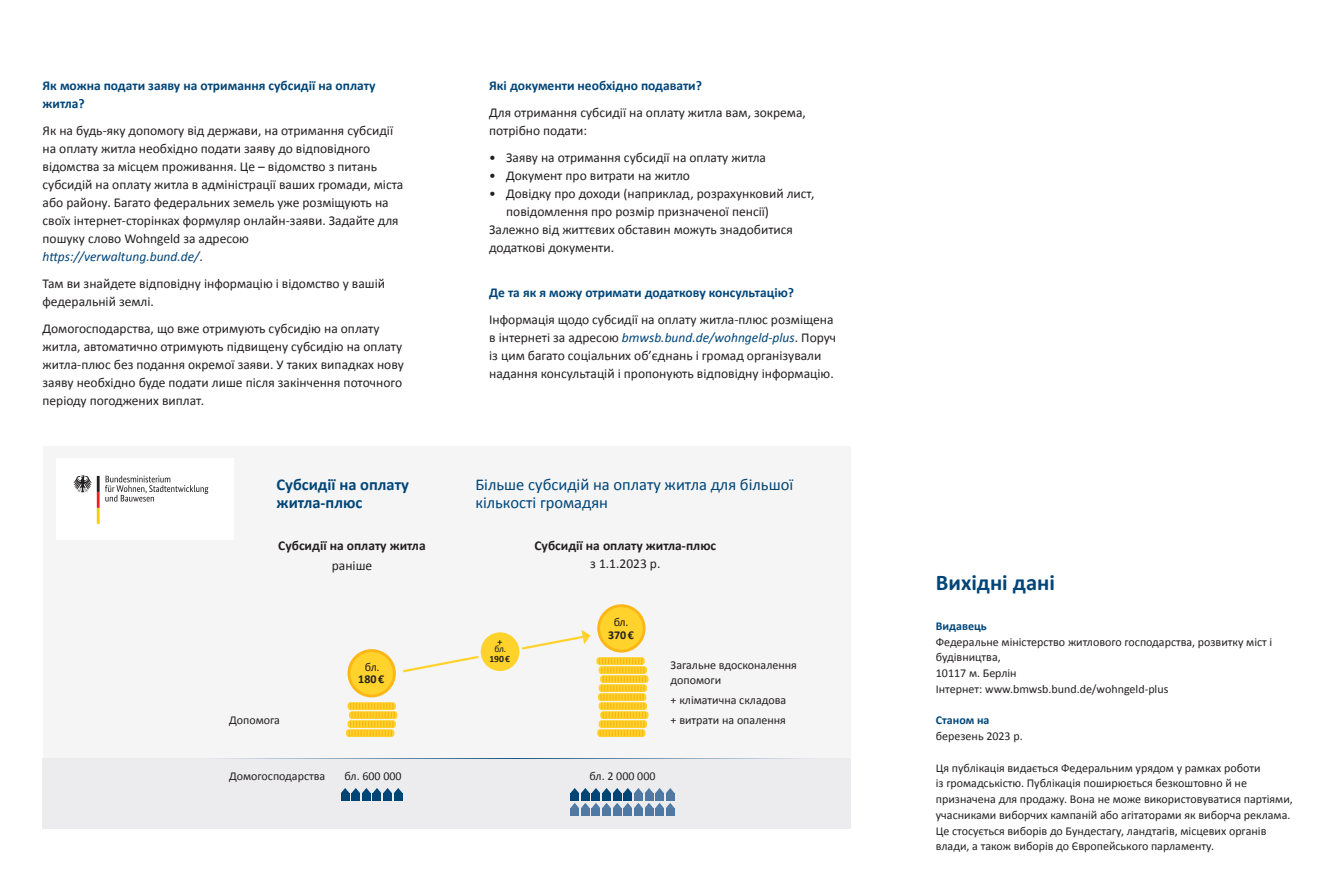
<style>
.page{position:relative;width:1340px;height:893px;background:#fff}
.page>*{position:absolute;margin:0;border:0;box-sizing:border-box;transform-origin:0 0}
.t1{font:700 22.5px "Calibri";color:#004578}
.t2{font:16.5px/18px "Calibri";color:#004578}
.t3{font:700 16.5px/18px "Calibri";color:#004578}
.t4{font:13.5px/18px "Calibri";color:#231f20}
.t5{font:700 13.5px/18px "Calibri";color:#004578}
.t6{font:700 13.5px "Calibri";color:#231f20}
.t7{font:12px/15.8px "Calibri";color:#231f20}
.t8{font:700 12px "Calibri";color:#004578}
.t9{font:700 12px "Calibri";color:#231f20}
.t10{font:700 9.6px "Calibri";color:#231f20}
.t11{font:9.6px "Calibri";color:#231f20}
.s1{font-style:italic;color:#004578}
</style>
<div class="page">
<div style="left:43px;top:446px;width:807px;height:382px;background:#f5f5f6"></div>
<div style="left:43px;top:758px;width:807px;height:70px;background:#ececee"></div>
<div style="left:596px;top:657px;width:48px;height:8px;background:#ffd22c;border-radius:3px"></div>
<div style="left:600px;top:675px;width:48px;height:8px;background:#ffd22c;border-radius:3px"></div>
<div style="left:600px;top:711px;width:48px;height:8px;background:#ffd22c;border-radius:3px"></div>
<div style="left:597px;top:729px;width:48px;height:8px;background:#ffd22c;border-radius:3px"></div>
<svg style="left:599px;top:658px;width:47px;height:78px"></svg>
<svg style="left:347px;top:702px;width:49px;height:8px"></svg>
<div style="left:349px;top:711px;width:48px;height:8px;background:#ffd22c;border-radius:3px"></div>
<div style="left:346px;top:729px;width:48px;height:8px;background:#ffd22c;border-radius:3px"></div>
<svg style="left:348px;top:703px;width:47px;height:33px"></svg>
<svg style="left:597px;top:604px;width:48px;height:48px"></svg>
<div style="left:600px;top:607px;width:42px;height:43px;background:#ffd22c;border-radius:50%"></div>
<svg style="left:347px;top:649px;width:49px;height:48px"></svg>
<div style="left:350px;top:652px;width:43px;height:42px;background:#ffd22c;border-radius:50%"></div>
<svg style="left:403px;top:630px;width:187px;height:43px"></svg>
<div style="left:479px;top:631px;width:42px;height:41px;background:#ffd22c;border-radius:50%"></div>
<div style="left:477px;top:629px;width:45px;height:45px;border:3px solid #f5f5f6;border-radius:50%"></div>
<div style="left:570px;top:794px;width:9px;height:7px;background:#004578"></div>
<div style="left:581px;top:794px;width:8px;height:7px;background:#004578"></div>
<div style="left:591px;top:794px;width:9px;height:7px;background:#004578"></div>
<div style="left:602px;top:794px;width:9px;height:7px;background:#004578"></div>
<div style="left:613px;top:794px;width:8px;height:7px;background:#004578"></div>
<div style="left:623px;top:794px;width:9px;height:7px;background:#004578"></div>
<div style="left:634px;top:794px;width:8px;height:7px;background:#4e79a5"></div>
<div style="left:644px;top:794px;width:9px;height:7px;background:#4e79a5"></div>
<div style="left:655px;top:794px;width:9px;height:7px;background:#4e79a5"></div>
<div style="left:666px;top:794px;width:8px;height:7px;background:#4e79a5"></div>
<svg style="left:570px;top:788px;width:104px;height:5px"></svg>
<div style="left:570px;top:808px;width:9px;height:8px;background:#4e79a5"></div>
<div style="left:581px;top:808px;width:8px;height:8px;background:#4e79a5"></div>
<div style="left:591px;top:808px;width:9px;height:8px;background:#4e79a5"></div>
<div style="left:602px;top:808px;width:9px;height:8px;background:#4e79a5"></div>
<div style="left:613px;top:808px;width:8px;height:8px;background:#4e79a5"></div>
<div style="left:623px;top:808px;width:9px;height:8px;background:#4e79a5"></div>
<div style="left:634px;top:808px;width:8px;height:8px;background:#4e79a5"></div>
<div style="left:644px;top:808px;width:9px;height:8px;background:#4e79a5"></div>
<div style="left:655px;top:808px;width:9px;height:8px;background:#4e79a5"></div>
<div style="left:666px;top:808px;width:8px;height:8px;background:#4e79a5"></div>
<svg style="left:570px;top:803px;width:104px;height:5px"></svg>
<div style="left:341px;top:794px;width:8px;height:7px;background:#004578"></div>
<div style="left:351px;top:794px;width:9px;height:7px;background:#004578"></div>
<div style="left:362px;top:794px;width:8px;height:7px;background:#004578"></div>
<div style="left:373px;top:794px;width:8px;height:7px;background:#004578"></div>
<div style="left:383px;top:794px;width:9px;height:7px;background:#004578"></div>
<div style="left:394px;top:794px;width:8px;height:7px;background:#004578"></div>
<svg style="left:341px;top:788px;width:61px;height:5px"></svg>
<hr style="left:203px;top:758px;width:612px;height:1px;background:#004578">
<div style="left:56px;top:459px;width:177px;height:81px;background:#fff"></div>
<svg style="left:73px;top:475px;width:135px;height:49px"></svg>
<p class="t5" style="left:43px;top:76px;width:334px">Як можна подати заяву на отримання субсидії на оплату житла?</p>
<p class="t4" style="left:43px;top:121px;width:362px">Як на будь-яку допомогу від держави, на отримання субсидії на оплату житла необхідно подати заяву до відповідного відомства за місцем проживання. Це – відомство з питань субсидій на оплату житла в адміністрації ваших громади, міста або району. Багато федеральних земель уже розміщують на своїх інтернет-сторінках формуляр онлайн-заяви. Задайте для пошуку слово Wohngeld за адресою <span class="s1">https://verwaltung.bund.de/</span>.</p>
<p class="t4" style="left:43px;top:274px;width:344px">Там ви знайдете відповідну інформацію і відомство у вашій федеральній землі.</p>
<p class="t4" style="left:43px;top:319px;width:363px">Домогосподарства, що вже отримують субсидію на оплату житла, автоматично отримують підвищену субсидію на оплату житла-плюс без подання окремої заяви. У таких випадках нову заяву необхідно буде подати лише після закінчення поточного періоду погоджених виплат.</p>
<p class="t3" style="left:276px;top:475px;width:134px">Субсидії на оплату житла-плюс</p>
<p class="t6" style="left:278px;top:536px;width:149px">Субсидії на оплату житла</p>
<p class="t4" style="left:332px;top:556px;width:42px">раніше</p>
<p class="t7" style="left:229px;top:712px;width:52px">Допомога</p>
<p class="t7" style="left:365px;top:659px;width:16px">бл.</p>
<p class="t9" style="left:358px;top:671px;width:27px">180 €</p>
<p class="t5" style="left:489px;top:76px;width:214px">Які документи необхідно подавати?</p>
<p class="t4" style="left:489px;top:103px;width:318px">Для отримання субсидії на оплату житла вам, зокрема, потрібно подати:</p>
<p class="t4" style="left:489px;top:148px;width:278px">• Заяву на отримання субсидії на оплату житла</p>
<p class="t4" style="left:489px;top:166px;width:202px">• Документ про витрати на житло</p>
<p class="t4" style="left:489px;top:184px;width:327px">• Довідку про доходи (наприклад, розрахунковий лист,</p>
<p class="t4" style="left:506px;top:202px;width:264px">повідомлення про розмір призначеної пенсії)</p>
<p class="t4" style="left:489px;top:220px;width:305px">Залежно від життєвих обставин можуть знадобитися</p>
<p class="t4" style="left:489px;top:238px;width:126px">додаткові документи.</p>
<p class="t5" style="left:489px;top:283px;width:306px">Де та як я можу отримати додаткову консультацію?</p>
<p class="t4" style="left:489px;top:310px;width:348px">Інформація щодо субсидії на оплату житла-плюс розміщена в інтернеті за адресою <span class="s1">bmwsb.bund.de/wohngeld-plus</span>. Поруч із цим багато соціальних об’єднань і громад організували надання консультацій і пропонують відповідну інформацію.</p>
<p class="t2" style="left:475px;top:475px;width:319px">Більше субсидій на оплату житла для більшої кількості громадян</p>
<p class="t10" style="left:497px;top:635px;width:6px">+</p>
<p class="t11" style="left:494px;top:643px;width:13px">бл.</p>
<p class="t10" style="left:489px;top:652px;width:22px">190 €</p>
<p class="t6" style="left:534px;top:536px;width:183px">Субсидії на оплату житла-плюс</p>
<p class="t4" style="left:590px;top:554px;width:72px">з 1.1.2023 р.</p>
<p class="t7" style="left:613px;top:614px;width:16px">бл.</p>
<p class="t9" style="left:608px;top:626px;width:27px">370 €</p>
<p class="t7" style="left:670px;top:657px;width:128px;line-height:15px">Загальне вдосконалення допомоги</p>
<p class="t7" style="left:670px;top:690px;width:117px;line-height:19.5px">+ кліматична складова + витрати на опалення</p>
<p class="t7" style="left:229px;top:768px;width:98px">Домогосподарства</p>
<p class="t7" style="left:344px;top:768px;width:59px">бл. 600 000</p>
<p class="t7" style="left:589px;top:768px;width:68px">бл. 2 000 000</p>
<h1 class="t1" style="left:935px;top:567px;width:121px">Вихідні дані</h1>
<p class="t8" style="left:935px;top:617px;width:52px">Видавець</p>
<p class="t7" style="left:935px;top:633px;width:338px">Федеральне міністерство житлового господарства, розвитку міст і будівництва,<br>10117 м. Берлін<br>Інтернет: www.bmwsb.bund.de/wohngeld-plus</p>
<p class="t8" style="left:935px;top:712px;width:55px">Станом на</p>
<p class="t7" style="left:935px;top:728px;width:88px">березень 2023 р.</p>
<p class="t7" style="left:935px;top:759px;width:358px">Ця публікація видається Федеральним урядом у рамках роботи<br>із громадськістю. Публікація поширюється безкоштовно й не призначена для продажу. Вона не може використовуватися партіями, учасниками виборчих кампаній або агітаторами як виборча реклама.<br>Це стосується виборів до Бундестагу, ландтагів, місцевих органів влади, а також виборів до Європейського парламенту.</p>
</div>
